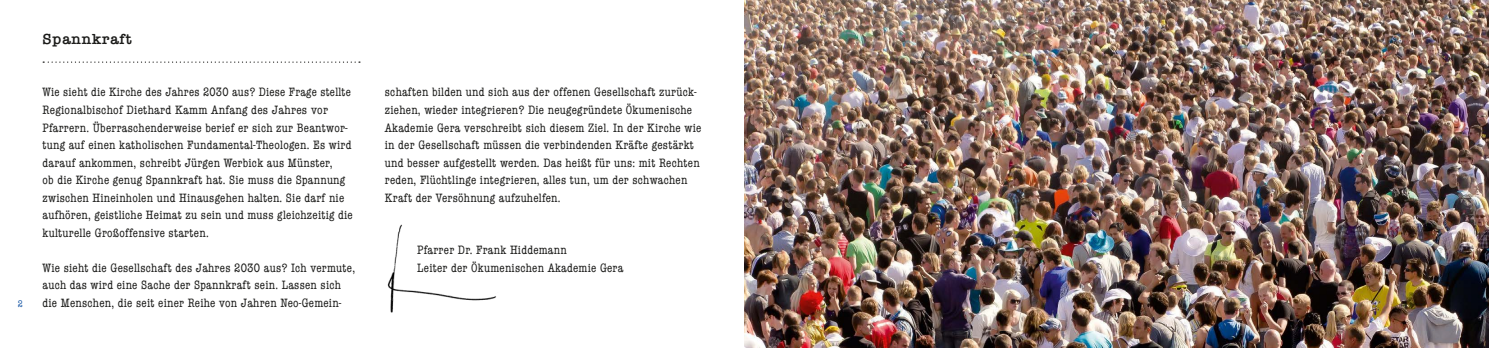
<style>
.page{position:relative;width:1489px;height:348px;background:#fff}
.page>*{position:absolute;margin:0;border:0;box-sizing:border-box;transform-origin:0 0}
.t1{font:600 15px "American Typewriter";letter-spacing:.05em;color:#1a1a18}
.t2{font:condensed 12.5px/17.5px "American Typewriter";letter-spacing:.02em;color:#1a1a18}
.t3{font:condensed 10px "American Typewriter";color:#1f5ca8}
</style>
<div class="page">
<img style="left:387px;top:224px;width:109px;height:89px">
<svg style="left:43px;top:61px;width:317px;height:2px"></svg>
<img style="left:744px;top:0;width:744px;height:347px">
<p class="t3" style="left:18px;top:295px;width:7px">2</p>
<p class="t1" style="left:43px;top:27px;width:91px">Spannkraft</p>
<p class="t2" style="left:43px;top:83px;width:312px">Wie sieht die Kirche des Jahres 2030 aus? Diese Frage stellte Regionalbischof Diethard Kamm Anfang des Jahres vor Pfarrern. Überraschenderweise berief er sich zur Beantwor&shy;tung auf einen katholischen Fundamental-Theologen. Es wird darauf ankommen, schreibt Jürgen Werbick aus Münster,<br>ob die Kirche genug Spannkraft hat. Sie muss die Spannung zwischen Hineinholen und Hinausgehen halten. Sie darf nie aufhören, geistliche Heimat zu sein und muss gleichzeitig die kulturelle Großoffensive starten.</p>
<p class="t2" style="left:43px;top:258px;width:314px">Wie sieht die Gesellschaft des Jahres 2030 aus? Ich vermute, auch das wird eine Sache der Spannkraft sein. Lassen sich die Menschen, die seit einer Reihe von Jahren Neo-Gemein-</p>
<p class="t2" style="left:385px;top:83px;width:318px">schaften bilden und sich aus der offenen Gesellschaft zurück&shy;ziehen, wieder integrieren? Die neugegründete Ökumenische Akademie Gera verschreibt sich diesem Ziel. In der Kirche wie in der Gesellschaft müssen die verbindenden Kräfte gestärkt und besser aufgestellt werden. Das heißt für uns: mit Rechten reden, Flüchtlinge integrieren, alles tun, um der schwachen Kraft der Versöhnung aufzuhelfen.</p>
<p class="t2" style="left:417px;top:240px;width:208px">Pfarrer Dr. Frank Hiddemann<br>Leiter der Ökumenischen Akademie Gera</p>
</div>
